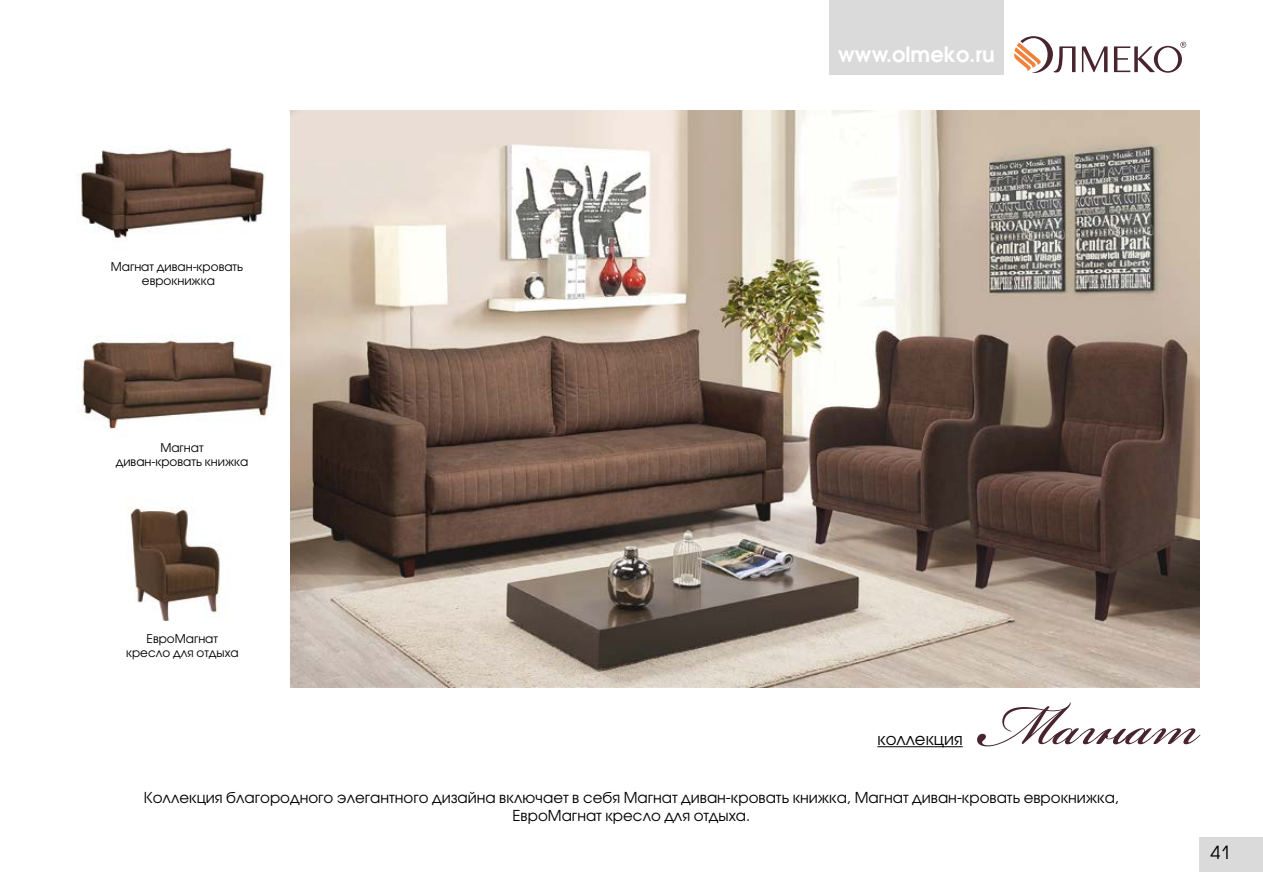
<style>
.page{position:relative;width:1263px;height:893px;background:#fff}
.page>*{position:absolute;margin:0;border:0;box-sizing:border-box;transform-origin:0 0}
.t1{font:90px "Bickham Script One";color:#47242e}
.t2{font:600 21px "Avant Garde Gothic C";color:#fff}
.t3{font:18px "Avant Garde Gothic C";color:#000}
.t4{font:16.5px "Avant Garde Gothic C";color:#000}
.t5{font:15px/18px "Avant Garde Gothic C";color:#000;text-align:center}
.t6{font:12px/14.4px "Avant Garde Gothic C";color:#000;text-align:center}
</style>
<div class="page">
<div style="left:1199px;top:838px;width:64px;height:34px;background:#dadada"></div>
<div style="left:829px;top:0;width:174px;height:74px;background:#dadada"></div>
<svg style="left:1082px;top:46px;width:25px;height:26px"></svg>
<svg style="left:1114px;top:42px;width:72px;height:31px"></svg>
<svg style="left:1014px;top:36px;width:61px;height:37px"></svg>
<hr style="left:877px;top:746px;width:86px;height:1px;background:#000">
<img style="left:130px;top:508px;width:90px;height:113px">
<img style="left:76px;top:147px;width:190px;height:95px">
<img style="left:79px;top:337px;width:194px;height:93px">
<img style="left:291px;top:111px;width:908px;height:576px">
<h2 class="t2" style="left:838px;top:41px;width:158px">www.olmeko.ru</h2>
<p class="t6" style="left:111px;top:259px;width:134px">Магнат диван-кровать еврокнижка</p>
<p class="t6" style="left:116px;top:440px;width:134px">Магнат<br>диван-кровать книжка</p>
<p class="t6" style="left:126px;top:631px;width:114px">ЕвроМагнат кресло для отдыха</p>
<p class="t4" style="left:877px;top:729px;width:87px">коллекция</p>
<h1 class="t1" style="left:980px;top:676px;width:221px">Магнат</h1>
<p class="t5" style="left:144px;top:788px;width:977px">Коллекция благородного элегантного дизайна включает в себя Магнат диван-кровать книжка, Магнат диван-кровать еврокнижка,<br>ЕвроМагнат кресло для отдыха.</p>
<p class="t3" style="left:1210px;top:841px;width:21px">41</p>
</div>
